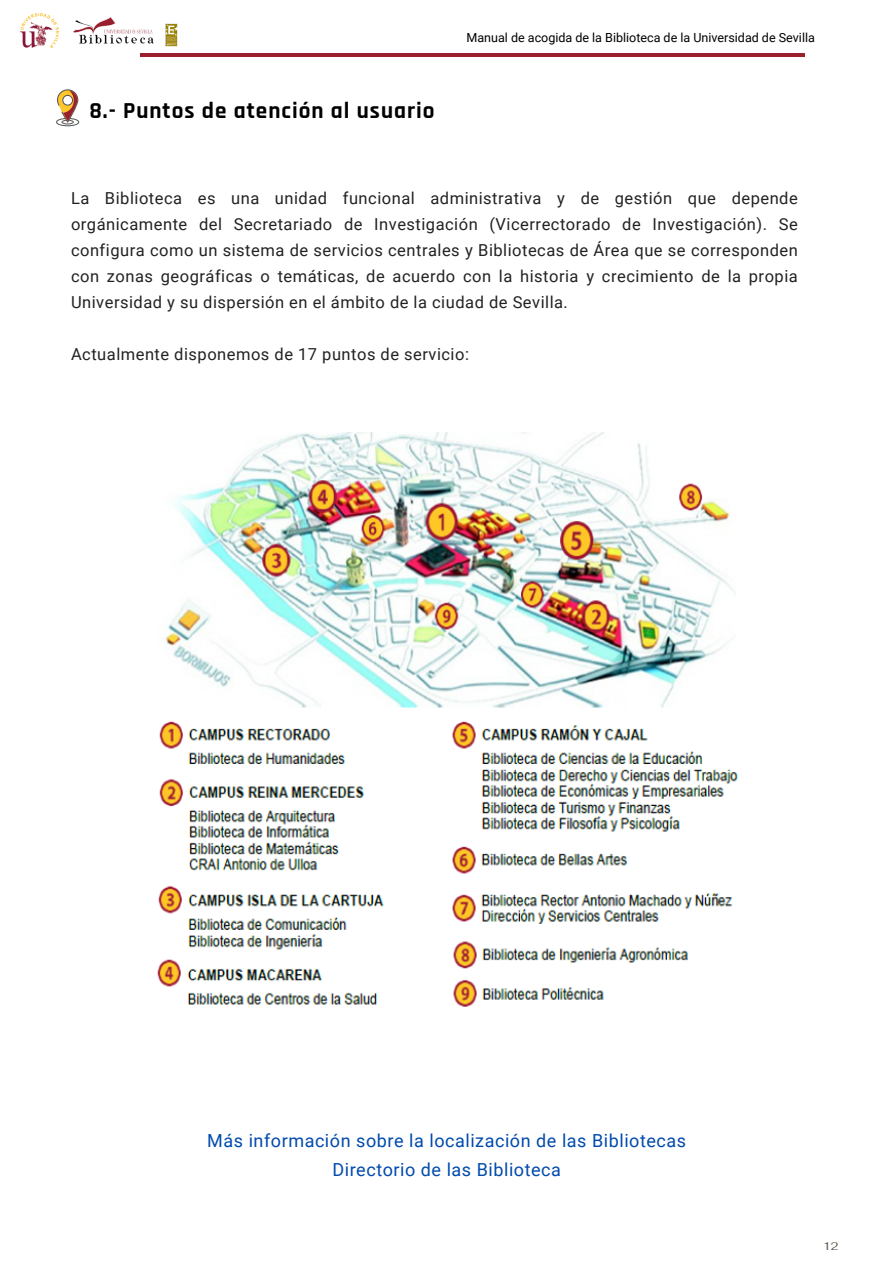
<style>
.page{position:relative;width:893px;height:1264px;background:#fff}
.page>*{position:absolute;margin:0;border:0;box-sizing:border-box;transform-origin:0 0}
.t1{font:700 23.1px "Rajdhani";letter-spacing:.045em;color:#000}
.t2{font:18px "Roboto";letter-spacing:.03em;color:#004aad}
.t3{font:16.5px/25.8px "Roboto";letter-spacing:.03em;color:#222;text-align:justify}
.t4{font:12.6px "Roboto";color:#000}
.t5{font:11.1px "Fahkwang";color:#485241}
</style>
<div class="page">
<svg style="left:56px;top:89px;width:23px;height:37px"></svg>
<hr style="left:140px;top:53px;width:664px;height:4px;background:#9c1f2e">
<img style="left:74px;top:17px;width:80px;height:27px">
<img style="left:20px;top:14px;width:39px;height:34px">
<img style="left:165px;top:23px;width:13px;height:24px">
<img style="left:157px;top:432px;width:581px;height:575px">
<p class="t1" style="left:89px;top:96px;width:347px">8.- Puntos de atención al usuario</p>
<p class="t4" style="left:466px;top:30px;width:350px">Manual de acogida de la Biblioteca de la Universidad de Sevilla</p>
<p class="t3" style="left:71px;top:186px;width:728px">La Biblioteca es una unidad funcional administrativa y de gestión que depende orgánicamente del Secretariado de Investigación (Vicerrectorado de Investigación). Se configura como un sistema de servicios centrales y Bibliotecas de Área que se corresponden con zonas geográficas o temáticas, de acuerdo con la historia y crecimiento de la propia Universidad y su dispersión en el ámbito de la ciudad de Sevilla.</p>
<p class="t3" style="left:71px;top:341px;width:399px">Actualmente disponemos de 17 puntos de servicio:</p>
<p class="t2" style="left:207px;top:1130px;width:480px">Más información sobre la localización de las Bibliotecas</p>
<p class="t2" style="left:332px;top:1158px;width:230px">Directorio de las Biblioteca</p>
<p class="t5" style="left:823px;top:1238px;width:17px">12</p>
</div>
